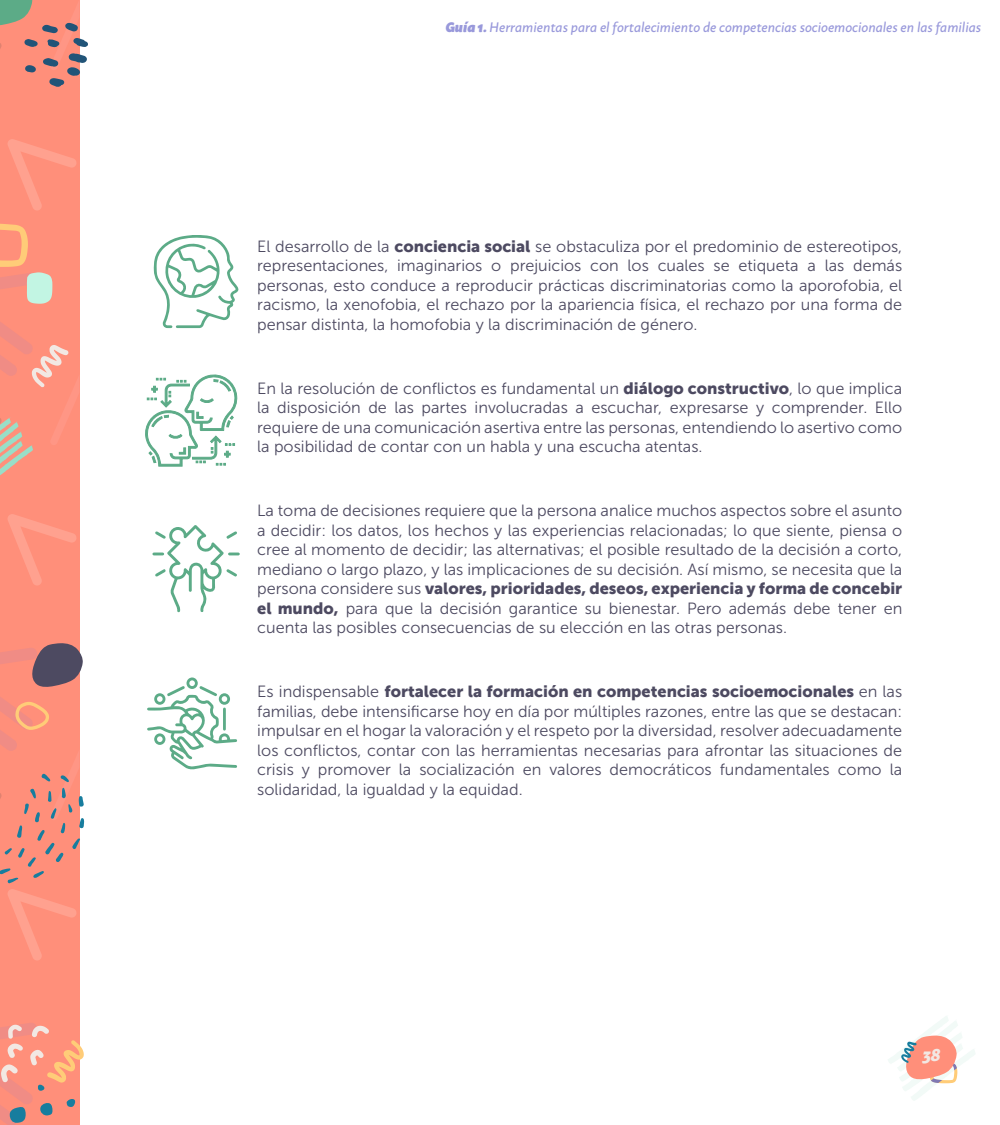
<style>
.page{position:relative;width:1000px;height:1125px;background:#fff}
.page>*{position:absolute;margin:0;border:0;box-sizing:border-box;transform-origin:0 0}
.t1{font:italic 800 17.5px "Macho";color:#f2e8e3}
.t2{font:16.25px/19.5px "Museo Sans 300";color:#4d4a61;text-align:justify}
.t3{font:16.25px "Museo Sans 900";color:#4d4a61}
.t4{font:italic 500 13.75px "Macho";color:#9999db}
.s1{font-weight:900}
.s2{font-family:"Museo Sans 900"}
.s3{font-family:"Museo Sans 300"}
</style>
<div class="page">
<svg style="left:888px;top:1016px;width:87px;height:85px"></svg>
<div style="left:0;top:0;width:79px;height:1125px;background:#ff8f7a"></div>
<svg style="left:8px;top:514px;width:68px;height:71px"></svg>
<svg style="left:8px;top:139px;width:68px;height:71px"></svg>
<svg style="left:0;top:643px;width:84px;height:318px"></svg>
<svg style="left:0;top:0;width:88px;height:87px"></svg>
<svg style="left:0;top:1023px;width:84px;height:102px"></svg>
<svg style="left:0;top:223px;width:79px;height:253px"></svg>
<svg style="left:154px;top:235px;width:85px;height:93px"></svg>
<svg style="left:152px;top:525px;width:88px;height:87px"></svg>
<svg style="left:145px;top:374px;width:93px;height:93px"></svg>
<svg style="left:147px;top:677px;width:90px;height:92px"></svg>
<p class="t4" style="left:445px;top:15px;width:537px"><span class="s1">Guía 1.</span> Herramientas para el fortalecimiento de competencias socioemocionales en las familias</p>
<p class="t2" style="left:257px;top:236px;width:647px">El desarrollo de la <span class="s2">conciencia social</span> se obstaculiza por el predominio de estereotipos, representaciones, imaginarios o prejuicios con los cuales se etiqueta a las demás personas, esto conduce a reproducir prácticas discriminatorias como la aporofobia, el racismo, la xenofobia, el rechazo por la apariencia física, el rechazo por una forma de pensar distinta, la homofobia y la discriminación de género.</p>
<p class="t2" style="left:257px;top:378px;width:647px">En la resolución de conflictos es fundamental un <span class="s2">diálogo constructivo</span>, lo que implica la disposición de las partes involucradas a escuchar, expresarse y comprender. Ello requiere de una comunicación asertiva entre las personas, entendiendo lo asertivo como la posibilidad de contar con un habla y una escucha atentas.</p>
<p class="t2" style="left:257px;top:501px;width:647px">La toma de decisiones requiere que la persona analice muchos aspectos sobre el asunto a decidir: los datos, los hechos y las experiencias relacionadas; lo que siente, piensa o cree al momento de decidir; las alternativas; el posible resultado de la decisión a corto, mediano o largo plazo, y las implicaciones de su decisión. Así mismo, se necesita que la</p>
<p class="t3" style="left:257px;top:579px;width:647px"><span class="s3">persona considere sus</span> valores, prioridades, deseos, experiencia y forma de concebir</p>
<p class="t2" style="left:257px;top:598px;width:647px"><span class="s2">el mundo,</span> para que la decisión garantice su bienestar. Pero además debe tener en cuenta las posibles consecuencias de su elección en las otras personas.</p>
<p class="t3" style="left:257px;top:682px;width:647px"><span class="s3">Es indispensable</span> fortalecer la formación en competencias socioemocionales <span class="s3">en las</span></p>
<p class="t2" style="left:257px;top:701px;width:647px">familias, debe intensificarse hoy en día por múltiples razones, entre las que se destacan: impulsar en el hogar la valoración y el respeto por la diversidad, resolver adecuadamente los conflictos, contar con las herramientas necesarias para afrontar las situaciones de crisis y promover la socialización en valores democráticos fundamentales como la solidaridad, la igualdad y la equidad.</p>
<p class="t1" style="left:923px;top:1040px;width:19px">38</p>
</div>
